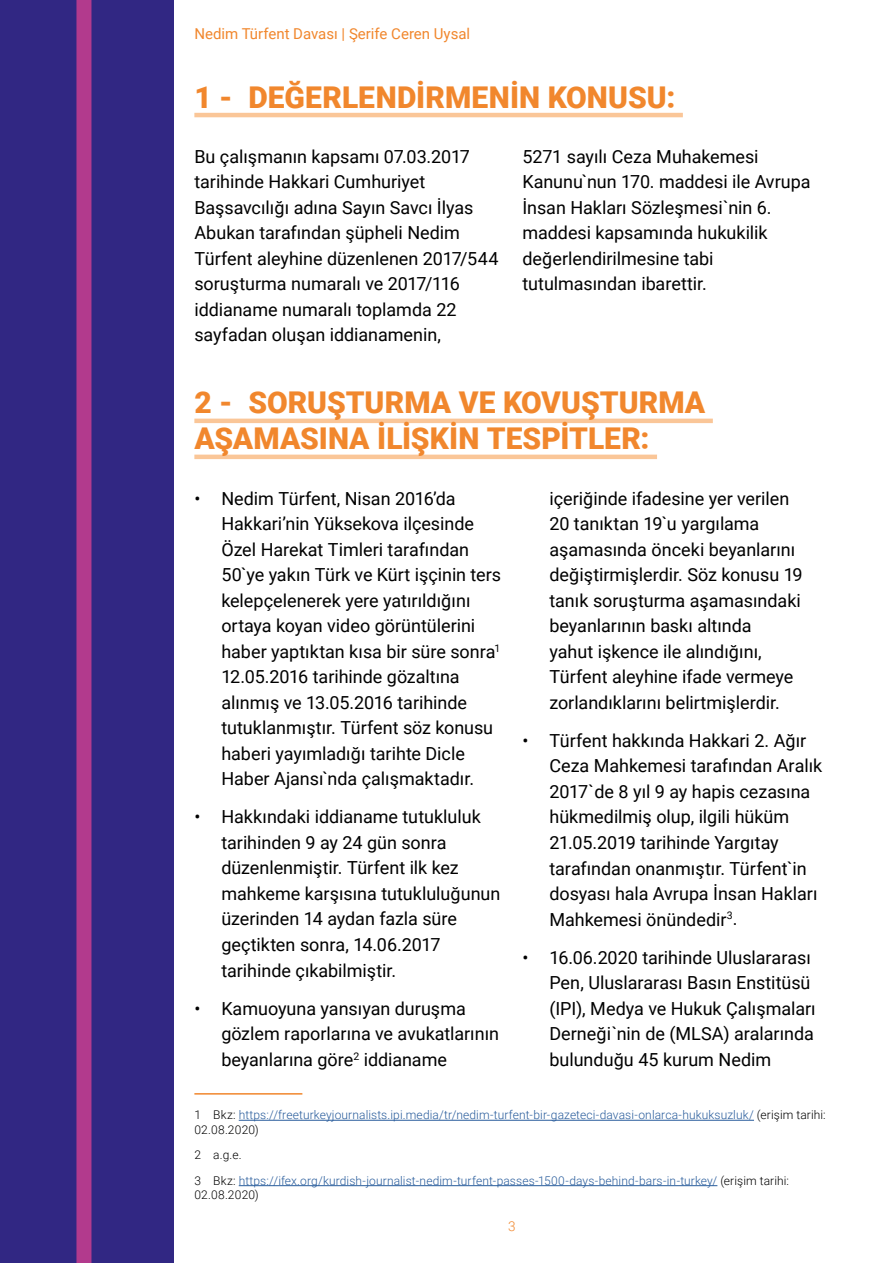
<style>
.page{position:relative;width:893px;height:1263px;background:#fff}
.page>*{position:absolute;margin:0;border:0;box-sizing:border-box;transform-origin:0 0}
.t1{font:900 30px/36px "Roboto";color:#f1872d}
.t2{font:18px/25.5px "Roboto";color:#000}
.t3{font:15px "Roboto";color:#f1872d}
.t4{font:300 13.5px "Roboto";color:#f1872d}
.t5{font:300 12px/14.4px "Roboto";letter-spacing:.01em;color:#275b9b}
.t6{font:300 12px "Roboto";letter-spacing:.025em;color:#000}
.s1{color:#000}
</style>
<div class="page">
<div style="left:0;top:0;width:173px;height:1263px;background:#312783"></div>
<div style="left:76px;top:0;width:15px;height:1263px;background:#b23a8d"></div>
<hr style="left:194px;top:113px;width:489px;height:4px;background:#fac698">
<hr style="left:194px;top:1093px;width:108px;height:1px;background:#f1872d">
<hr style="left:239px;top:1120px;width:515px;height:1px;background:#275b9b">
<hr style="left:239px;top:1185px;width:478px;height:1px;background:#275b9b">
<hr style="left:194px;top:419px;width:519px;height:4px;background:#fac698">
<hr style="left:194px;top:455px;width:463px;height:4px;background:#fac698">
<p class="t3" style="left:194px;top:23px;width:277px">Nedim Türfent Davası | Şerife Ceren Uysal</p>
<h1 class="t1" style="left:194px;top:78px;width:482px">1 - DEĞERLENDİRMENİN KONUSU:</h1>
<p class="t2" style="left:194px;top:143px;width:306px">Bu çalışmanın kapsamı 07.03.2017 tarihinde Hakkari Cumhuriyet Başsavcılığı adına Sayın Savcı İlyas Abukan tarafından şüpheli Nedim Türfent aleyhine düzenlenen 2017/544 soruşturma numaralı ve 2017/116 iddianame numaralı toplamda 22 sayfadan oluşan iddianamenin,</p>
<p class="t2" style="left:522px;top:143px;width:290px">5271 sayılı Ceza Muhakemesi<br>Kanunu`nun 170. maddesi ile Avrupa<br>İnsan Hakları Sözleşmesi`nin 6. maddesi kapsamında hukukilik değerlendirilmesine tabi tutulmasından ibarettir.</p>
<h1 class="t1" style="left:194px;top:384px;width:512px">2 - SORUŞTURMA VE KOVUŞTURMA<br>AŞAMASINA İLİŞKİN TESPİTLER:</h1>
<p class="t2" style="left:221px;top:485px;width:281px;text-indent:-27px">• Nedim Türfent, Nisan 2016’da Hakkari’nin Yüksekova ilçesinde Özel Harekat Timleri tarafından 50`ye yakın Türk ve Kürt işçinin ters kelepçelenerek yere yatırıldığını ortaya koyan video görüntülerini haber yaptıktan kısa bir süre sonra<sup>1<br></sup>12.05.2016 tarihinde gözaltına alınmış ve 13.05.2016 tarihinde tutuklanmıştır. Türfent söz konusu haberi yayımladığı tarihte Dicle Haber Ajansı`nda çalışmaktadır.</p>
<p class="t2" style="left:221px;top:804px;width:281px;text-indent:-27px">• Hakkındaki iddianame tutukluluk tarihinden 9 ay 24 gün sonra düzenlenmiştir. Türfent ilk kez mahkeme karşısına tutukluluğunun üzerinden 14 aydan fazla süre geçtikten sonra, 14.06.2017 tarihinde çıkabilmiştir.</p>
<p class="t2" style="left:221px;top:995px;width:279px;text-indent:-27px">• Kamuoyuna yansıyan duruşma gözlem raporlarına ve avukatlarının beyanlarına göre<sup>2</sup> iddianame</p>
<p class="t2" style="left:549px;top:485px;width:255px">içeriğinde ifadesine yer verilen<br>20 tanıktan 19`u yargılama aşamasında önceki beyanlarını değiştirmişlerdir. Söz konusu 19 tanık soruşturma aşamasındaki beyanlarının baskı altında<br>yahut işkence ile alındığını,<br>Türfent aleyhine ifade vermeye zorlandıklarını belirtmişlerdir.</p>
<p class="t2" style="left:549px;top:727px;width:274px;text-indent:-27px">• Türfent hakkında Hakkari 2. Ağır<br>Ceza Mahkemesi tarafından Aralık<br>2017`de 8 yıl 9 ay hapis cezasına hükmedilmiş olup, ilgili hüküm<br>21.05.2019 tarihinde Yargıtay tarafından onanmıştır. Türfent`in dosyası hala Avrupa İnsan Hakları<br>Mahkemesi önündedir<sup>3</sup>.</p>
<p class="t2" style="left:549px;top:944px;width:268px;text-indent:-27px">• 16.06.2020 tarihinde Uluslararası Pen, Uluslararası Basın Enstitüsü (IPI), Medya ve Hukuk Çalışmaları Derneği`nin de (MLSA) aralarında bulunduğu 45 kurum Nedim</p>
<p class="t5" style="left:194px;top:1107px;width:633px"><span class="s1">1 Bkz:</span> https://freeturkeyjournalists.ipi.media/tr/nedim-turfent-bir-gazeteci-davasi-onlarca-hukuksuzluk/ <span class="s1">(erişim tarihi:<br>02.08.2020)</span></p>
<p class="t5" style="left:194px;top:1142px;width:596px;line-height:25.5px"><span class="s1">2 a.g.e.<br>3 Bkz:</span> https://ifex.org/kurdish-journalist-nedim-turfent-passes-1500-days-behind-bars-in-turkey/ <span class="s1">(erişim tarihi:</span></p>
<p class="t6" style="left:194px;top:1186px;width:66px">02.08.2020)</p>
<p class="t4" style="left:508px;top:1217px;width:9px">3</p>
</div>
